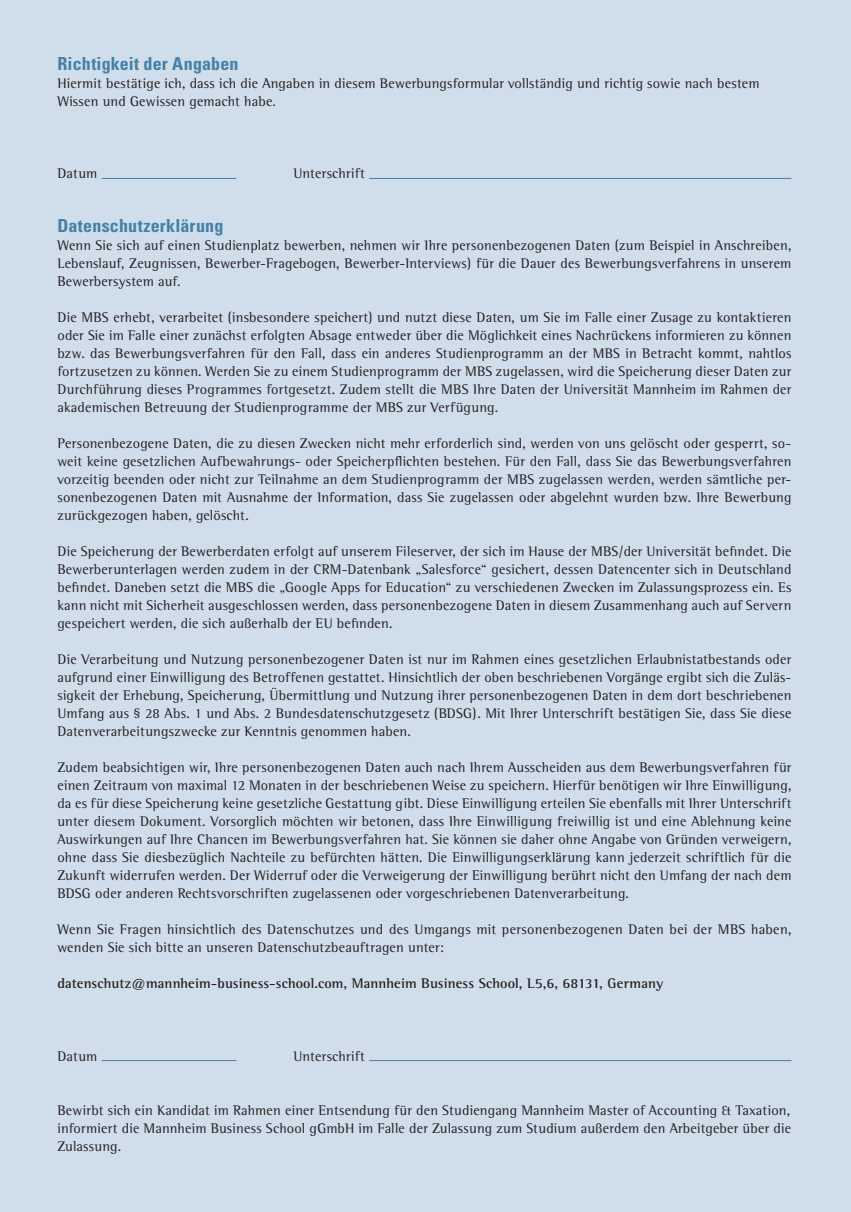
<style>
.page{position:relative;width:851px;height:1212px;background:#fff}
.page>*{position:absolute;margin:0;border:0;box-sizing:border-box;transform-origin:0 0}
.t1{font:700 condensed 18px "Univers LT Std";letter-spacing:.01em;color:#4580a8}
.t2{font:14.25px/18px "AT Rotis Semi Serif";letter-spacing:.015em;color:#231f20;text-align:justify}
.t3{font:700 14.25px "AT Rotis Semi Serif";letter-spacing:.005em;color:#231f20}
</style>
<div class="page">
<div style="left:0;top:0;width:850px;height:1212px;background:#d0ddea"></div>
<hr style="left:102px;top:178px;width:134px;height:1px;background:#4580a8">
<hr style="left:369px;top:178px;width:422px;height:1px;background:#4580a8">
<hr style="left:102px;top:1060px;width:134px;height:1px;background:#4580a8">
<hr style="left:369px;top:1060px;width:422px;height:1px;background:#4580a8">
<p class="t1" style="left:57px;top:53px;width:183px">Richtigkeit der Angaben</p>
<p class="t2" style="left:57px;top:75px;width:703px">Hiermit bestätige ich, dass ich die Angaben in diesem Bewerbungsformular vollständig und richtig sowie nach bestem<br>Wissen und Gewissen gemacht habe.</p>
<p class="t2" style="left:57px;top:165px;width:41px">Datum</p>
<p class="t2" style="left:293px;top:165px;width:73px">Unterschrift</p>
<p class="t1" style="left:57px;top:215px;width:167px">Datenschutzerklärung</p>
<p class="t2" style="left:57px;top:237px;width:735px">Wenn Sie sich auf einen Studienplatz bewerben, nehmen wir Ihre personenbezogenen Daten (zum Beispiel in Anschreiben, Lebenslauf, Zeugnissen, Bewerber-Fragebogen, Bewerber-Interviews) für die Dauer des Bewerbungsverfahrens in unserem Bewerbersystem auf.</p>
<p class="t2" style="left:57px;top:309px;width:735px">Die MBS erhebt, verarbeitet (insbesondere speichert) und nutzt diese Daten, um Sie im Falle einer Zusage zu kontaktieren oder Sie im Falle einer zunächst erfolgten Absage entweder über die Möglichkeit eines Nachrückens informieren zu können bzw. das Bewerbungsverfahren für den Fall, dass ein anderes Studienprogramm an der MBS in Betracht kommt, nahtlos fortzusetzen zu können. Werden Sie zu einem Studienprogramm der MBS zugelassen, wird die Speicherung dieser Daten zur Durchführung dieses Programmes fortgesetzt. Zudem stellt die MBS Ihre Daten der Universität Mannheim im Rahmen der akademischen Betreuung der Studienprogramme der MBS zur Verfügung.</p>
<p class="t2" style="left:57px;top:435px;width:735px">Personenbezogene Daten, die zu diesen Zwecken nicht mehr erforderlich sind, werden von uns gelöscht oder gesperrt, so&shy;weit keine gesetzlichen Aufbewahrungs- oder Speicherpflichten bestehen. Für den Fall, dass Sie das Bewerbungsverfahren vorzeitig beenden oder nicht zur Teilnahme an dem Studienprogramm der MBS zugelassen werden, werden sämtliche per&shy;sonenbezogenen Daten mit Ausnahme der Information, dass Sie zugelassen oder abgelehnt wurden bzw. Ihre Bewerbung zurückgezogen haben, gelöscht.</p>
<p class="t2" style="left:57px;top:543px;width:735px">Die Speicherung der Bewerberdaten erfolgt auf unserem Fileserver, der sich im Hause der MBS/der Universität befindet. Die Bewerberunterlagen werden zudem in der CRM-Datenbank „Salesforce“ gesichert, dessen Datencenter sich in Deutschland befindet. Daneben setzt die MBS die „Google Apps for Education“ zu verschiedenen Zwecken im Zulassungsprozess ein. Es kann nicht mit Sicherheit ausgeschlossen werden, dass personenbezogene Daten in diesem Zusammenhang auch auf Servern gespeichert werden, die sich außerhalb der EU befinden.</p>
<p class="t2" style="left:57px;top:651px;width:735px">Die Verarbeitung und Nutzung personenbezogener Daten ist nur im Rahmen eines gesetzlichen Erlaubnistatbestands oder aufgrund einer Einwilligung des Betroffenen gestattet. Hinsichtlich der oben beschriebenen Vorgänge ergibt sich die Zuläs&shy;sigkeit der Erhebung, Speicherung, Übermittlung und Nutzung ihrer personenbezogenen Daten in dem dort beschriebenen Umfang aus § 28 Abs. 1 und Abs. 2 Bundesdatenschutzgesetz (BDSG). Mit Ihrer Unterschrift bestätigen Sie, dass Sie diese Datenverarbeitungszwecke zur Kenntnis genommen haben.</p>
<p class="t2" style="left:57px;top:759px;width:735px">Zudem beabsichtigen wir, Ihre personenbezogenen Daten auch nach Ihrem Ausscheiden aus dem Bewerbungsverfahren für einen Zeitraum von maximal 12 Monaten in der beschriebenen Weise zu speichern. Hierfür benötigen wir Ihre Einwilligung, da es für diese Speicherung keine gesetzliche Gestattung gibt. Diese Einwilligung erteilen Sie ebenfalls mit Ihrer Unterschrift unter diesem Dokument. Vorsorglich möchten wir betonen, dass Ihre Einwilligung freiwillig ist und eine Ablehnung keine Auswirkungen auf Ihre Chancen im Bewerbungsverfahren hat. Sie können sie daher ohne Angabe von Gründen verweigern, ohne dass Sie diesbezüglich Nachteile zu befürchten hätten. Die Einwilligungserklärung kann jederzeit schriftlich für die Zukunft widerrufen werden. Der Widerruf oder die Verweigerung der Einwilligung berührt nicht den Umfang der nach dem BDSG oder anderen Rechtsvorschriften zugelassenen oder vorgeschriebenen Datenverarbeitung.</p>
<p class="t2" style="left:57px;top:921px;width:735px">Wenn Sie Fragen hinsichtlich des Datenschutzes und des Umgangs mit personenbezogenen Daten bei der MBS haben, wenden Sie sich bitte an unseren Datenschutzbeauftragen unter:</p>
<p class="t3" style="left:57px;top:975px;width:607px">datenschutz@mannheim-business-school.com, Mannheim Business School, L5,6, 68131, Germany</p>
<p class="t2" style="left:57px;top:1047px;width:41px">Datum</p>
<p class="t2" style="left:293px;top:1047px;width:73px">Unterschrift</p>
<p class="t2" style="left:57px;top:1101px;width:735px">Bewirbt sich ein Kandidat im Rahmen einer Entsendung für den Studiengang Mannheim Master of Accounting &amp; Taxation, informiert die Mannheim Business School gGmbH im Falle der Zulassung zum Studium außerdem den Arbeitgeber über die Zulassung.</p>
</div>
